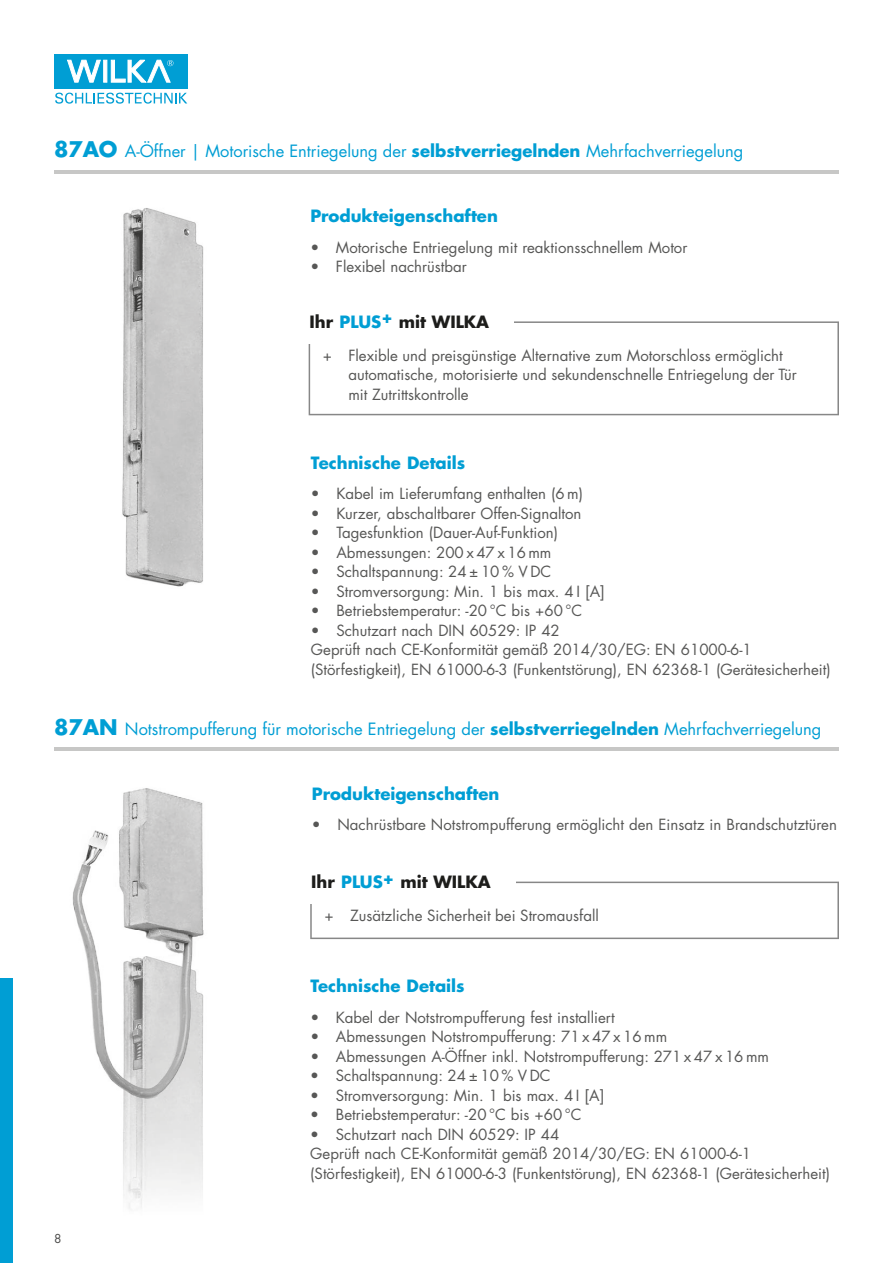
<style>
.page{position:relative;width:893px;height:1263px;background:#fff}
.page>*{position:absolute;margin:0;border:0;box-sizing:border-box;transform-origin:0 0}
.t1{font:16.5px "Futura LT Pro";color:#009ed4}
.t2{font:700 16.5px "Futura LT Pro";color:#009ed4}
.t3{font:700 16.5px "Futura LT Pro";color:#1d1d1b}
.t4{font:15px/19.5px "Futura LT Pro";color:#575756}
.t5{font:12px "Futura LT Pro";color:#4b4b4a}
.s1{font-weight:700;font-size:21px}
.s2{font-weight:700}
.s3{color:#009ed4}
</style>
<div class="page">
<div style="left:54px;top:54px;width:134px;height:34px;background:#009ed4"></div>
<svg style="left:67px;top:60px;width:34px;height:22px"></svg>
<svg style="left:103px;top:60px;width:4px;height:22px"></svg>
<svg style="left:111px;top:60px;width:62px;height:23px"></svg>
<svg style="left:55px;top:93px;width:132px;height:11px"></svg>
<hr style="left:54px;top:170px;width:785px;height:3px;background:#c7c7c6">
<svg style="left:309px;top:321px;width:530px;height:94px"></svg>
<div style="left:303px;top:294px;width:211px;height:50px;background:#fff"></div>
<svg style="left:310px;top:882px;width:529px;height:57px"></svg>
<div style="left:305px;top:855px;width:211px;height:49px;background:#fff"></div>
<hr style="left:54px;top:747px;width:785px;height:3px;background:#c7c7c6">
<div style="left:0;top:979px;width:13px;height:284px;background:#009ed4"></div>
<img style="left:122px;top:208px;width:82px;height:379px">
<img style="left:123px;top:1116px;width:80px;height:93px">
<img style="left:72px;top:788px;width:132px;height:166px">
<img style="left:86px;top:931px;width:118px;height:185px">
<p class="t1" style="left:54px;top:140px;width:691px"><span class="s1">87AO</span> A-Öffner | Motorische Entriegelung der <span class="s2">selbstverriegelnden</span> Mehrfachverriegelung</p>
<p class="t2" style="left:310px;top:203px;width:189px">Produkteigenschaften</p>
<p class="t4" style="left:310px;top:237px;width:378px">• Motorische Entriegelung mit reaktionsschnellem Motor</p>
<p class="t4" style="left:310px;top:257px;width:158px">• Flexibel nachrüstbar</p>
<p class="t3" style="left:310px;top:309px;width:181px">Ihr <span class="s3">PLUS</span><sup>+</sup> mit WILKA</p>
<p class="t4" style="left:348px;top:345px;width:450px;text-indent:-26px">+ Flexible und preisgünstige Alternative zum Motorschloss ermöglicht automatische, motorisierte und sekundenschnelle Entriegelung der Tür mit Zutrittskontrolle</p>
<p class="t2" style="left:311px;top:450px;width:156px">Technische Details</p>
<p class="t4" style="left:311px;top:484px;width:274px">• Kabel im Lieferumfang enthalten (6 m)</p>
<p class="t4" style="left:311px;top:503px;width:272px">• Kurzer, abschaltbarer Offen-Signalton</p>
<p class="t4" style="left:311px;top:523px;width:249px">• Tagesfunktion (Dauer-Auf-Funktion)</p>
<p class="t4" style="left:311px;top:542px;width:242px">• Abmessungen: 200 x 47 x 16 mm</p>
<p class="t4" style="left:311px;top:562px;width:242px">• Schaltspannung: 24 ± 10 % V DC</p>
<p class="t4" style="left:311px;top:581px;width:296px">• Stromversorgung: Min. 1 bis max. 4 I [A]</p>
<p class="t4" style="left:311px;top:601px;width:273px">• Betriebstemperatur: -20 °C bis +60 °C</p>
<p class="t4" style="left:311px;top:620px;width:521px">• Schutzart nach DIN 60529: IP 42<br>Geprüft nach CE-Konformität gemäß 2014/30/EG: EN 61000-6-1 (Störfestigkeit), EN 61000-6-3 (Funkentstörung), EN 62368-1 (Gerätesicherheit)</p>
<p class="t1" style="left:54px;top:717px;width:769px"><span class="s1">87AN</span> Notstrompufferung für motorische Entriegelung der <span class="s2">selbstverriegelnden</span> Mehrfachverriegelung</p>
<p class="t2" style="left:312px;top:781px;width:189px">Produkteigenschaften</p>
<p class="t4" style="left:312px;top:815px;width:526px">• Nachrüstbare Notstrompufferung ermöglicht den Einsatz in Brandschutztüren</p>
<p class="t3" style="left:311px;top:869px;width:181px">Ihr <span class="s3">PLUS</span><sup>+</sup> mit WILKA</p>
<p class="t4" style="left:324px;top:905px;width:276px">+ Zusätzliche Sicherheit bei Stromausfall</p>
<p class="t5" style="left:54px;top:1230px;width:9px">8</p>
<p class="t2" style="left:310px;top:973px;width:156px">Technische Details</p>
<p class="t4" style="left:310px;top:1007px;width:306px">• Kabel der Notstrompufferung fest installiert</p>
<p class="t4" style="left:310px;top:1027px;width:358px">• Abmessungen Notstrompufferung: 71 x 47 x 16 mm</p>
<p class="t4" style="left:310px;top:1046px;width:460px">• Abmessungen A-Öffner inkl. Notstrompufferung: 271 x 47 x 16 mm</p>
<p class="t4" style="left:310px;top:1066px;width:242px">• Schaltspannung: 24 ± 10 % V DC</p>
<p class="t4" style="left:310px;top:1085px;width:296px">• Stromversorgung: Min. 1 bis max. 4 I [A]</p>
<p class="t4" style="left:310px;top:1105px;width:273px">• Betriebstemperatur: -20 °C bis +60 °C</p>
<p class="t4" style="left:310px;top:1124px;width:521px">• Schutzart nach DIN 60529: IP 44<br>Geprüft nach CE-Konformität gemäß 2014/30/EG: EN 61000-6-1 (Störfestigkeit), EN 61000-6-3 (Funkentstörung), EN 62368-1 (Gerätesicherheit)</p>
</div>
